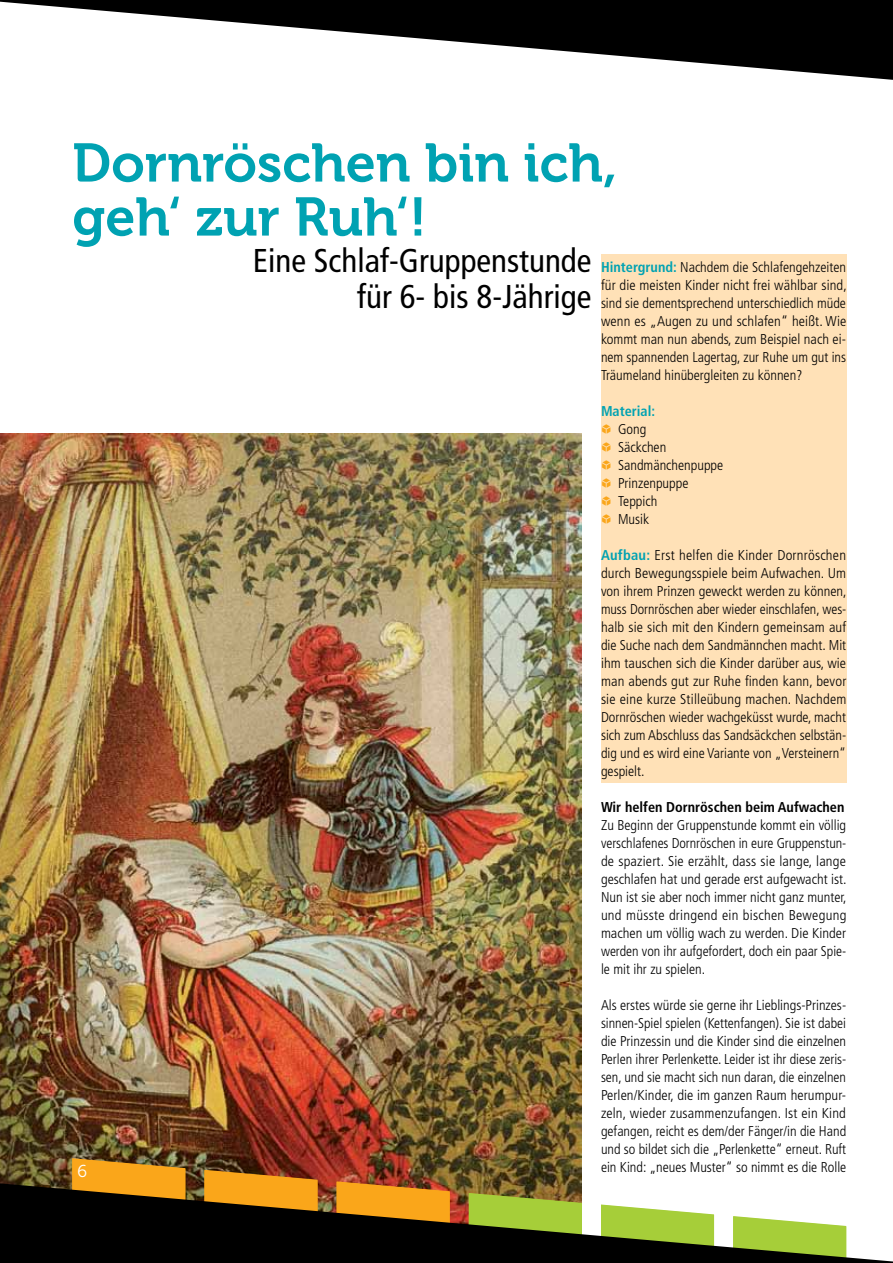
<style>
.page{position:relative;width:893px;height:1263px;background:#fff}
.page>*{position:absolute;margin:0;border:0;box-sizing:border-box;transform-origin:0 0}
.t1{font:54px/54px "Museo 700";color:#00a2b2}
.t2{font:condensed 33px/36px "Frutiger";color:#000;text-align:right}
.t3{font:17.25px "Museo 300";color:#fff}
.t4{font:300 condensed 14.25px/18px "Frutiger";color:#000;text-align:justify}
.t5{font:700 condensed 14.25px "Frutiger";color:#000}
.t6{font:700 condensed 14.25px "Frutiger";color:#00a2b2}
.s1{font-weight:700;color:#00a2b2}
.s2{color:#faa61a}
</style>
<div class="page">
<img style="left:0;top:434px;width:581px;height:749px">
<div style="left:601px;top:254px;width:245px;height:528px;background:#ffe1b7"></div>
<svg style="left:72px;top:1158px;width:113px;height:25px"></svg>
<svg style="left:204px;top:1170px;width:113px;height:13px"></svg>
<svg style="left:337px;top:1181px;width:113px;height:2px"></svg>
<svg style="left:0;top:1183px;width:893px;height:80px;fill:#000"></svg>
<svg style="left:0;top:0;width:893px;height:80px;fill:#000"></svg>
<h1 class="t1" style="left:72px;top:137px;width:546px">Dornröschen bin ich, geh‘ zur Ruh‘!</h1>
<h2 class="t2" style="left:253px;top:242px;width:340px">Eine Schlaf-Gruppenstunde für 6- bis 8-Jährige</h2>
<p class="t4" style="left:601px;top:258px;width:247px"><span class="s1">Hintergrund:</span> Nachdem die Schlafengehzeiten für die meisten Kinder nicht frei wählbar sind, sind sie dementsprechend unterschiedlich müde wenn es „Augen zu und schlafen“ heißt. Wie kommt man nun abends, zum Beispiel nach ei&shy;nem spannenden Lagertag, zur Ruhe um gut ins Träumeland hinübergleiten zu können?</p>
<p class="t6" style="left:601px;top:402px;width:56px">Material:</p>
<p class="t4" style="left:601px;top:420px;width:47px"><span class="s2">✔</span> Gong</p>
<p class="t4" style="left:601px;top:438px;width:67px"><span class="s2">✔</span> Säckchen</p>
<p class="t4" style="left:601px;top:456px;width:124px"><span class="s2">✔</span> Sandmänchenpuppe</p>
<p class="t4" style="left:601px;top:474px;width:89px"><span class="s2">✔</span> Prinzenpuppe</p>
<p class="t4" style="left:601px;top:492px;width:58px"><span class="s2">✔</span> Teppich</p>
<p class="t4" style="left:601px;top:510px;width:50px"><span class="s2">✔</span> Musik</p>
<p class="t4" style="left:601px;top:546px;width:247px"><span class="s1">Aufbau:</span> Erst helfen die Kinder Dornröschen durch Bewegungsspiele beim Aufwachen. Um von ihrem Prinzen geweckt werden zu können, muss Dornröschen aber wieder einschlafen, wes&shy;halb sie sich mit den Kindern gemeinsam auf die Suche nach dem Sandmännchen macht. Mit ihm tauschen sich die Kinder darüber aus, wie man abends gut zur Ruhe finden kann, bevor sie eine kurze Stilleübung machen. Nachdem Dornröschen wieder wachgeküsst wurde, macht sich zum Abschluss das Sandsäckchen selbstän&shy;dig und es wird eine Variante von „Versteinern“ gespielt.</p>
<p class="t5" style="left:601px;top:798px;width:245px">Wir helfen Dornröschen beim Aufwachen</p>
<p class="t4" style="left:601px;top:816px;width:247px">Zu Beginn der Gruppenstunde kommt ein völlig verschlafenes Dornröschen in eure Gruppenstun&shy;de spaziert. Sie erzählt, dass sie lange, lange geschlafen hat und gerade erst aufgewacht ist.<br>Nun ist sie aber noch immer nicht ganz munter, und müsste dringend ein bischen Bewegung machen um völlig wach zu werden. Die Kinder werden von ihr aufgefordert, doch ein paar Spie&shy;le mit ihr zu spielen.</p>
<p class="t4" style="left:601px;top:996px;width:247px">Als erstes würde sie gerne ihr Lieblings-Prinzes&shy;sinnen-Spiel spielen (Kettenfangen). Sie ist dabei die Prinzessin und die Kinder sind die einzelnen Perlen ihrer Perlenkette. Leider ist ihr diese zeris&shy;sen, und sie macht sich nun daran, die einzelnen Perlen/Kinder, die im ganzen Raum herumpur&shy;zeln, wieder zusammenzufangen. Ist ein Kind gefangen, reicht es dem/der Fänger/in die Hand und so bildet sich die „Perlenkette“ erneut. Ruft ein Kind: „neues Muster“ so nimmt es die Rolle</p>
<p class="t3" style="left:78px;top:1162px;width:11px">6</p>
</div>
